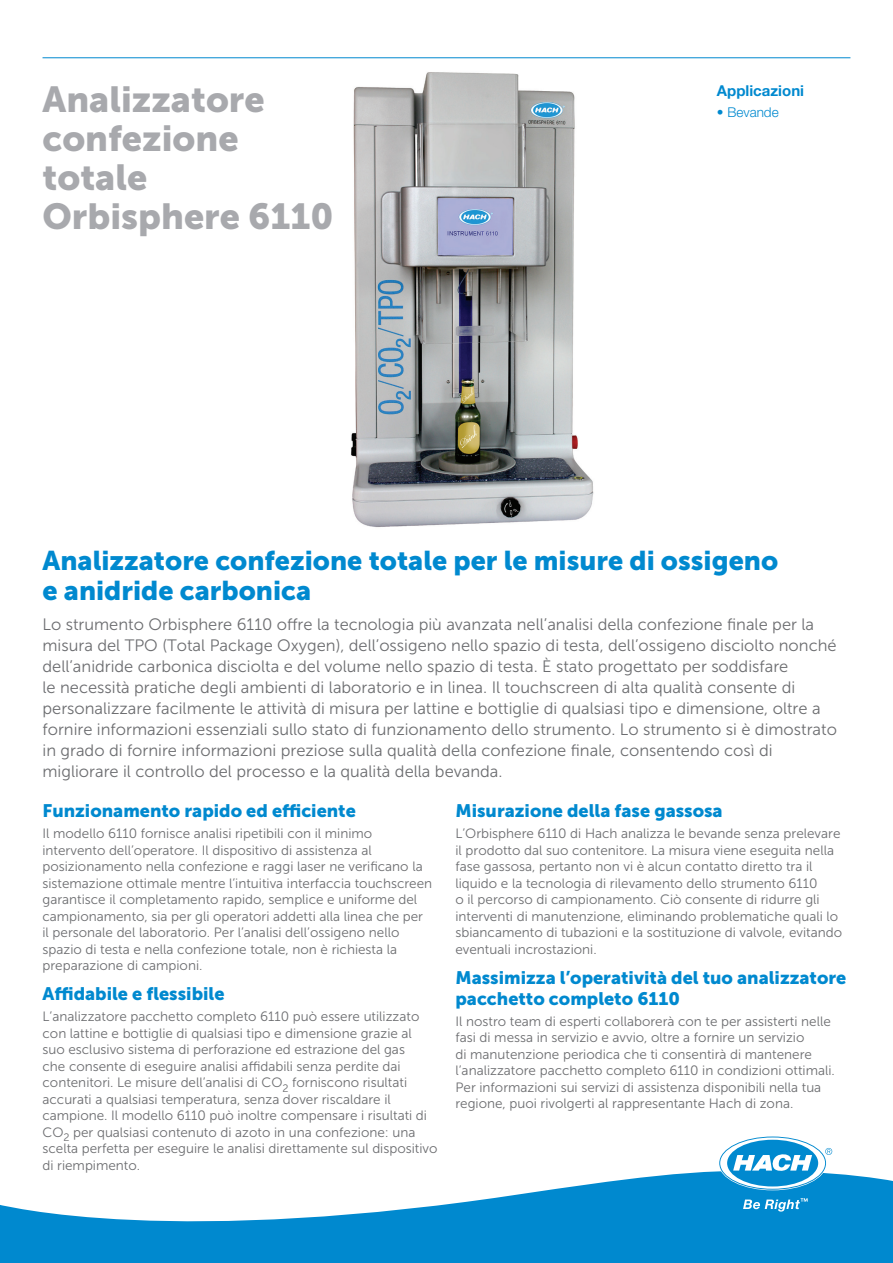
<style>
.page{position:relative;width:893px;height:1263px;background:#fff}
.page>*{position:absolute;margin:0;border:0;box-sizing:border-box;transform-origin:0 0}
.Head_1{font:36px/39px "Museo Sans 900";color:#a8a9ad}
.Head_2_USP{font:27px/30px "Museo Sans 900";color:#0089cf}
.Head_2{font:18px/21px "Museo Sans 900";color:#0089cf}
.Text_1_USP{font:16.5px/21px "Museo Sans 300";color:#6c6d70}
.Head_3{font:700 15px "Helvetica Neue LTW1 G";color:#0089cf}
.Text_1_Gray{font:13.5px/16.5px "Museo Sans 300";color:#6c6d70}
.Text_1_Color{font:300 13.5px "Helvetica Neue LTW1 G";color:#0089cf}
</style>
<div class="page">
<hr style="left:43px;top:57px;width:807px;height:1px;background:#0089cf">
<svg style="left:0;top:1167px;width:893px;height:96px;fill:#0089cf"></svg>
<svg style="left:720px;top:1137px;width:112px;height:52px"></svg>
<svg style="left:743px;top:1198px;width:65px;height:13px"></svg>
<img style="left:351px;top:72px;width:243px;height:455px">
<p class="Head_1" style="left:43px;top:80px;width:293px">Analizzatore confezione totale<br>Orbisphere 6110</p>
<p class="Head_3" style="left:717px;top:81px;width:89px">Applicazioni</p>
<p class="Text_1_Color" style="left:717px;top:104px;width:63px">• Bevande</p>
<p class="Head_2_USP" style="left:43px;top:545px;width:737px">Analizzatore confezione totale per le misure di ossigeno e anidride carbonica</p>
<p class="Text_1_USP" style="left:43px;top:614px;width:796px">Lo strumento Orbisphere 6110 offre la tecnologia più avanzata nell’analisi della confezione finale per la misura del TPO (Total Package Oxygen), dell’ossigeno nello spazio di testa, dell’ossigeno disciolto nonché dell’anidride carbonica disciolta e del volume nello spazio di testa. È stato progettato per soddisfare<br>le necessità pratiche degli ambienti di laboratorio e in linea. Il touchscreen di alta qualità consente di personalizzare facilmente le attività di misura per lattine e bottiglie di qualsiasi tipo e dimensione, oltre a fornire informazioni essenziali sullo stato di funzionamento dello strumento. Lo strumento si è dimostrato in grado di fornire informazioni preziose sulla qualità della confezione finale, consentendo così di migliorare il controllo del processo e la qualità della bevanda.</p>
<p class="Head_2" style="left:43px;top:800px;width:315px">Funzionamento rapido ed efficiente</p>
<p class="Text_1_Gray" style="left:43px;top:825px;width:391px">Il modello 6110 fornisce analisi ripetibili con il minimo intervento dell’operatore. Il dispositivo di assistenza al posizionamento nella confezione e raggi laser ne verificano la sistemazione ottimale mentre l’intuitiva interfaccia touchscreen garantisce il completamento rapido, semplice e uniforme del campionamento, sia per gli operatori addetti alla linea che per il personale del laboratorio. Per l’analisi dell’ossigeno nello spazio di testa e nella confezione totale, non è richiesta la preparazione di campioni.</p>
<p class="Head_2" style="left:43px;top:983px;width:183px">Affidabile e flessibile</p>
<p class="Text_1_Gray" style="left:43px;top:1008px;width:396px">L’analizzatore pacchetto completo 6110 può essere utilizzato con lattine e bottiglie di qualsiasi tipo e dimensione grazie al suo esclusivo sistema di perforazione ed estrazione del gas<br>che consente di eseguire analisi affidabili senza perdite dai contenitori. Le misure dell’analisi di CO<sub>2</sub> forniscono risultati accurati a qualsiasi temperatura, senza dover riscaldare il campione. Il modello 6110 può inoltre compensare i risultati di CO<sub>2</sub> per qualsiasi contenuto di azoto in una confezione: una scelta perfetta per eseguire le analisi direttamente sul dispositivo di riempimento.</p>
<p class="Head_2" style="left:455px;top:800px;width:269px">Misurazione della fase gassosa</p>
<p class="Text_1_Gray" style="left:455px;top:825px;width:388px">L’Orbisphere 6110 di Hach analizza le bevande senza prelevare il prodotto dal suo contenitore. La misura viene eseguita nella fase gassosa, pertanto non vi è alcun contatto diretto tra il liquido e la tecnologia di rilevamento dello strumento 6110<br>o il percorso di campionamento. Ciò consente di ridurre gli interventi di manutenzione, eliminando problematiche quali lo sbiancamento di tubazioni e la sostituzione di valvole, evitando eventuali incrostazioni.</p>
<p class="Head_2" style="left:455px;top:967px;width:392px">Massimizza l’operatività del tuo analizzatore pacchetto completo 6110</p>
<p class="Text_1_Gray" style="left:455px;top:1013px;width:381px">Il nostro team di esperti collaborerà con te per assisterti nelle fasi di messa in servizio e avvio, oltre a fornire un servizio<br>di manutenzione periodica che ti consentirà di mantenere l’analizzatore pacchetto completo 6110 in condizioni ottimali.<br>Per informazioni sui servizi di assistenza disponibili nella tua regione, puoi rivolgerti al rappresentante Hach di zona.</p>
</div>
